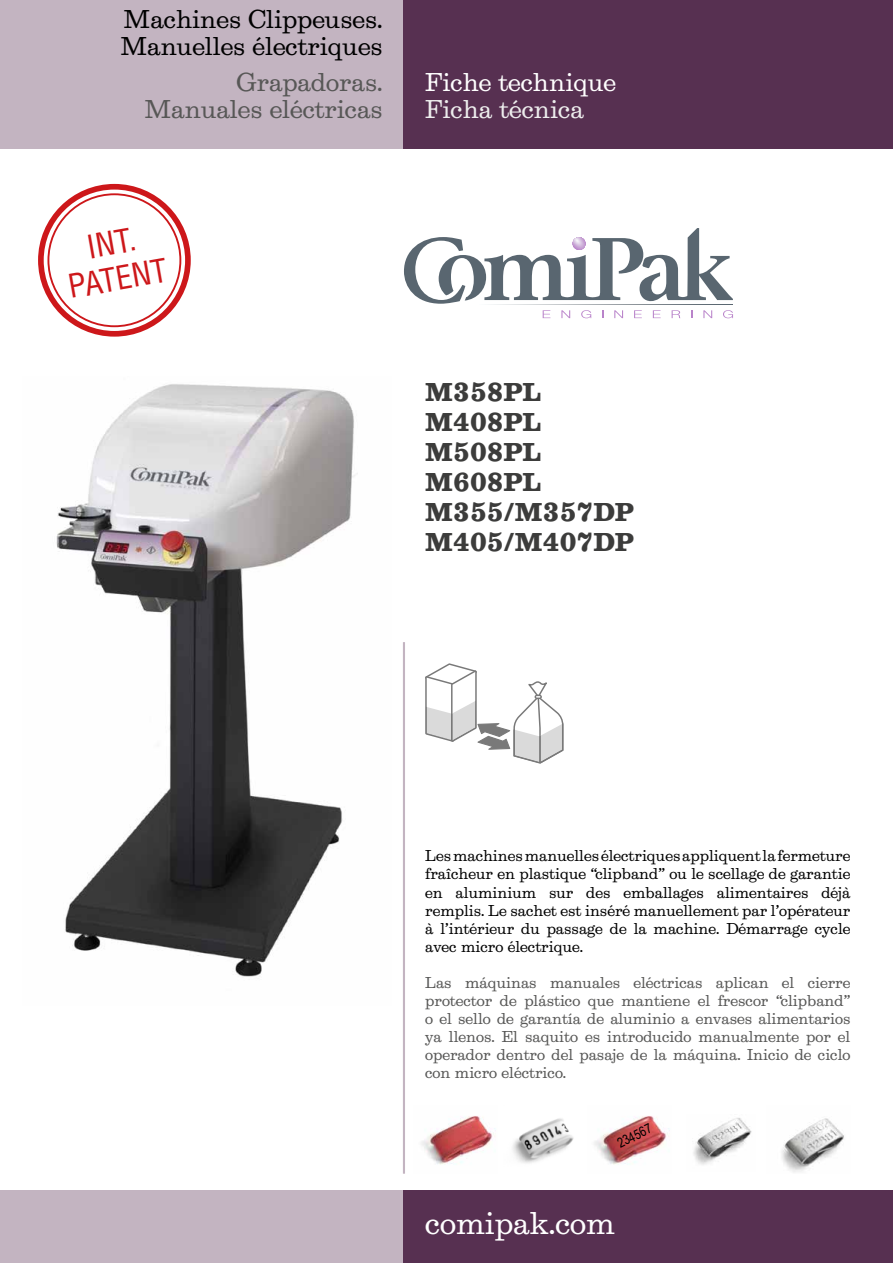
<style>
.page{position:relative;width:893px;height:1263px;background:#fff}
.page>*{position:absolute;margin:0;border:0;box-sizing:border-box;transform-origin:0 0}
.t1{font:33px "Egizio Rgl";color:#fff}
.t2{font:condensed 31.95px/35.8px "Helvetica";color:#cd171a;text-align:center}
.t3{font:27px/30px "Egizio Bld";color:#3c3c3b}
.t4{font:27px/27px "Egizio Rgl";color:#000}
.t5{font:27px/27px "Egizio Rgl";color:#575756;text-align:right}
.t6{font:27px "Egizio Rgl";color:#fff}
.t7{font:27px "Egizio Rgl";color:#ededed}
.t8{font:16.5px/18px "Egizio Rgl";color:#000;text-align:justify}
.t9{font:16.5px/18px "Egizio Rgl";color:#575756;text-align:justify}
.t10{font:13.5px "Arial Narrow";color:#000}
</style>
<div class="page">
<div style="left:0;top:0;width:404px;height:149px;background:#c3b4c1"></div>
<div style="left:0;top:1191px;width:404px;height:72px;background:#c3b4c1"></div>
<div style="left:404px;top:1191px;width:489px;height:72px;background:#573051"></div>
<div style="left:404px;top:0;width:489px;height:149px;background:#573051"></div>
<svg style="left:404px;top:228px;width:329px;height:90px"></svg>
<hr style="left:403px;top:642px;width:2px;height:532px;background:#c3b4c1">
<img style="left:56px;top:384px;width:302px;height:593px">
<svg style="left:425px;top:663px;width:139px;height:101px"></svg>
<img style="left:421px;top:1116px;width:75px;height:49px">
<img style="left:512px;top:1116px;width:158px;height:49px">
<img style="left:781px;top:1118px;width:63px;height:54px">
<img style="left:693px;top:1118px;width:59px;height:47px">
<div style="left:38px;top:184px;width:153px;height:153px;border:6px solid #cd171a;border-radius:50%"></div>
<h3 class="t4" style="left:121px;top:6px;width:263px">Machines Clippeuses.<br>Manuelles électriques</h3>
<h3 class="t5" style="left:145px;top:68px;width:239px">Grapadoras.<br>Manuales eléctricas</h3>
<h2 class="t2" style="left:59px;top:234px;width:101px;rotate:-10deg">INT.<br>PATENT</h2>
<h3 class="t6" style="left:425px;top:66px;width:192px">Fiche technique</h3>
<h3 class="t7" style="left:425px;top:93px;width:160px">Ficha técnica</h3>
<h3 class="t3" style="left:425px;top:376px;width:210px">M358PL<br>M408PL<br>M508PL<br>M608PL<br>M355/M357DP<br>M405/M407DP</h3>
<p class="t8" style="left:425px;top:847px;width:427px">Les machines manuelles électriques appliquent la fermeture fraîcheur en plastique “clipband” ou le scellage de garantie en aluminium sur des emballages alimentaires déjà remplis. Le sachet est inséré manuellement par l’opérateur à l’intérieur du passage de la machine. Démarrage cycle avec micro électrique.</p>
<p class="t9" style="left:425px;top:973px;width:427px">Las máquinas manuales eléctricas aplican el cierre protector de plástico que mantiene el frescor “clipband” o el sello de garantía de aluminio a envases alimentarios ya llenos. El saquito es introducido manualmente por el operador dentro del pasaje de la máquina. Inicio de ciclo con micro eléctrico.</p>
<p class="t10" style="left:614px;top:1135px;width:38px;rotate:-27deg">234567</p>
<h1 class="t1" style="left:425px;top:1203px;width:191px">comipak.com</h1>
</div>
